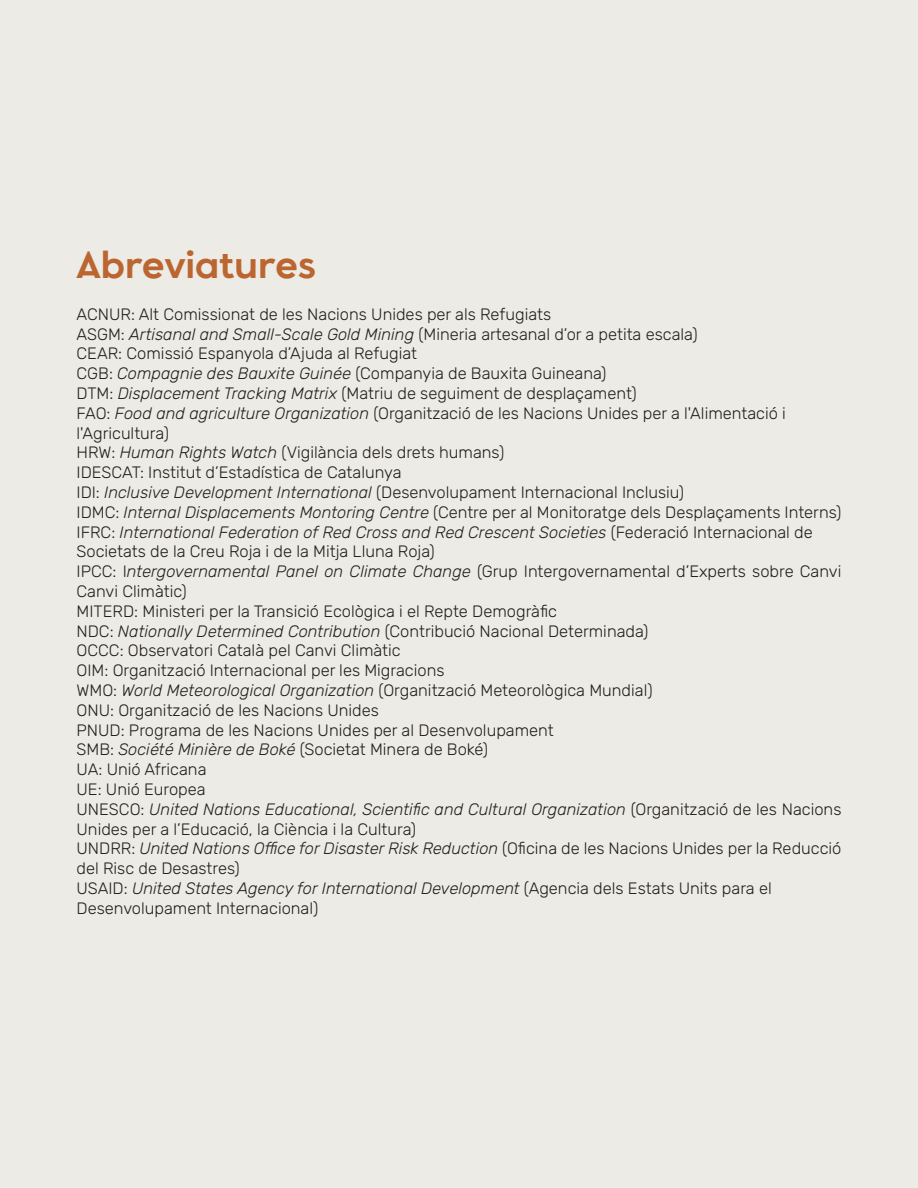
<style>
.page{position:relative;width:918px;height:1188px;background:#edebe6}
.page>*{position:absolute;margin:0;border:0;box-sizing:border-box;transform-origin:0 0}
.Título{font:500 37.5px "Ponjoung";color:#bb6630}
.Párrafo{font:300 16.5px/19.8px "Rubik";color:#231f20}
.Párrafo-2{font:italic 300 16.5px "Rubik";color:#231f20}
.s1{font-style:italic}
.s2{font-style:normal}
</style>
<div class="page">
<p class="Título" style="left:77px;top:242px;width:241px">Abreviatures</p>
<p class="Párrafo" style="left:77px;top:305px;width:476px">ACNUR: Alt Comissionat de les Nacions Unides per als Refugiats</p>
<p class="Párrafo" style="left:77px;top:325px;width:623px">ASGM: <span class="s1">Artisanal and Small-Scale Gold Mining</span> (Mineria artesanal d’or a petita escala)</p>
<p class="Párrafo" style="left:77px;top:345px;width:342px">CEAR: Comissió Espanyola d’Ajuda al Refugiat</p>
<p class="Párrafo" style="left:77px;top:364px;width:532px">CGB: <span class="s1">Compagnie des Bauxite Guinée</span> (Companyia de Bauxita Guineana)</p>
<p class="Párrafo" style="left:77px;top:384px;width:562px">DTM: <span class="s1">Displacement Tracking Matrix</span> (Matriu de seguiment de desplaçament)</p>
<p class="Párrafo" style="left:77px;top:404px;width:711px">FAO: <span class="s1">Food and agriculture Organization</span> (Organització de les Nacions Unides per a l'Alimentació i</p>
<p class="Párrafo" style="left:77px;top:424px;width:94px">l'Agricultura)</p>
<p class="Párrafo" style="left:77px;top:444px;width:429px">HRW: <span class="s1">Human Rights Watch</span> (Vigilància dels drets humans)</p>
<p class="Párrafo" style="left:77px;top:463px;width:326px">IDESCAT: Institut d’Estadística de Catalunya</p>
<p class="Párrafo" style="left:77px;top:483px;width:609px">IDI: <span class="s1">Inclusive Development International</span> (Desenvolupament Internacional Inclusiu)</p>
<p class="Párrafo" style="left:77px;top:503px;width:766px">IDMC: <span class="s1">Internal Displacements Montoring Centre</span> (Centre per al Monitoratge dels Desplaçaments Interns)</p>
<p class="Párrafo-2" style="left:77px;top:520px;width:738px"><span class="s2">IFRC:</span> International Federation of Red Cross and Red Crescent Societies <span class="s2">(Federació Internacional de</span></p>
<p class="Párrafo" style="left:77px;top:543px;width:360px">Societats de la Creu Roja i de la Mitja Lluna Roja)</p>
<p class="Párrafo" style="left:77px;top:562px;width:766px">IPCC: I<span class="s1">ntergovernamental Panel on Climate Change</span> (Grup Intergovernamental d’Experts sobre Canvi<br>Canvi Climàtic)</p>
<p class="Párrafo" style="left:77px;top:602px;width:482px">MITERD: Ministeri per la Transició Ecològica i el Repte Demogràfic</p>
<p class="Párrafo" style="left:77px;top:622px;width:574px">NDC: <span class="s1">Nationally Determined Contribution</span> (Contribució Nacional Determinada)</p>
<p class="Párrafo" style="left:77px;top:642px;width:326px">OCCC: Observatori Català pel Canvi Climàtic</p>
<p class="Párrafo" style="left:77px;top:661px;width:370px">OIM: Organització Internacional per les Migracions</p>
<p class="Párrafo" style="left:77px;top:681px;width:578px">WMO: <span class="s1">World Meteorological Organization</span> (Organització Meteorològica Mundial)</p>
<p class="Párrafo" style="left:77px;top:701px;width:304px">ONU: Organització de les Nacions Unides</p>
<p class="Párrafo" style="left:77px;top:721px;width:479px">PNUD: Programa de les Nacions Unides per al Desenvolupament</p>
<p class="Párrafo" style="left:77px;top:741px;width:413px">SMB: <span class="s1">Société Minière de Boké</span> (Societat Minera de Boké)</p>
<p class="Párrafo" style="left:77px;top:760px;width:132px">UA: Unió Africana</p>
<p class="Párrafo" style="left:77px;top:780px;width:131px">UE: Unió Europea</p>
<p class="Párrafo" style="left:77px;top:800px;width:766px">UNESCO: <span class="s1">United Nations Educational, Scientific and Cultural Organization</span> (Organització de les Nacions<br>Unides per a l’Educació, la Ciència i la Cultura)</p>
<p class="Párrafo" style="left:77px;top:840px;width:766px">UNDRR: <span class="s1">United Nations Office for Disaster Risk Reduction</span> (Oficina de les Nacions Unides per la Reducció del Risc de Desastres)</p>
<p class="Párrafo-2" style="left:77px;top:876px;width:697px"><span class="s2">USAID:</span> United States Agency for International Development <span class="s2">(Agencia dels Estats Units para el</span></p>
<p class="Párrafo" style="left:77px;top:899px;width:243px">Desenvolupament Internacional)</p>
</div>
